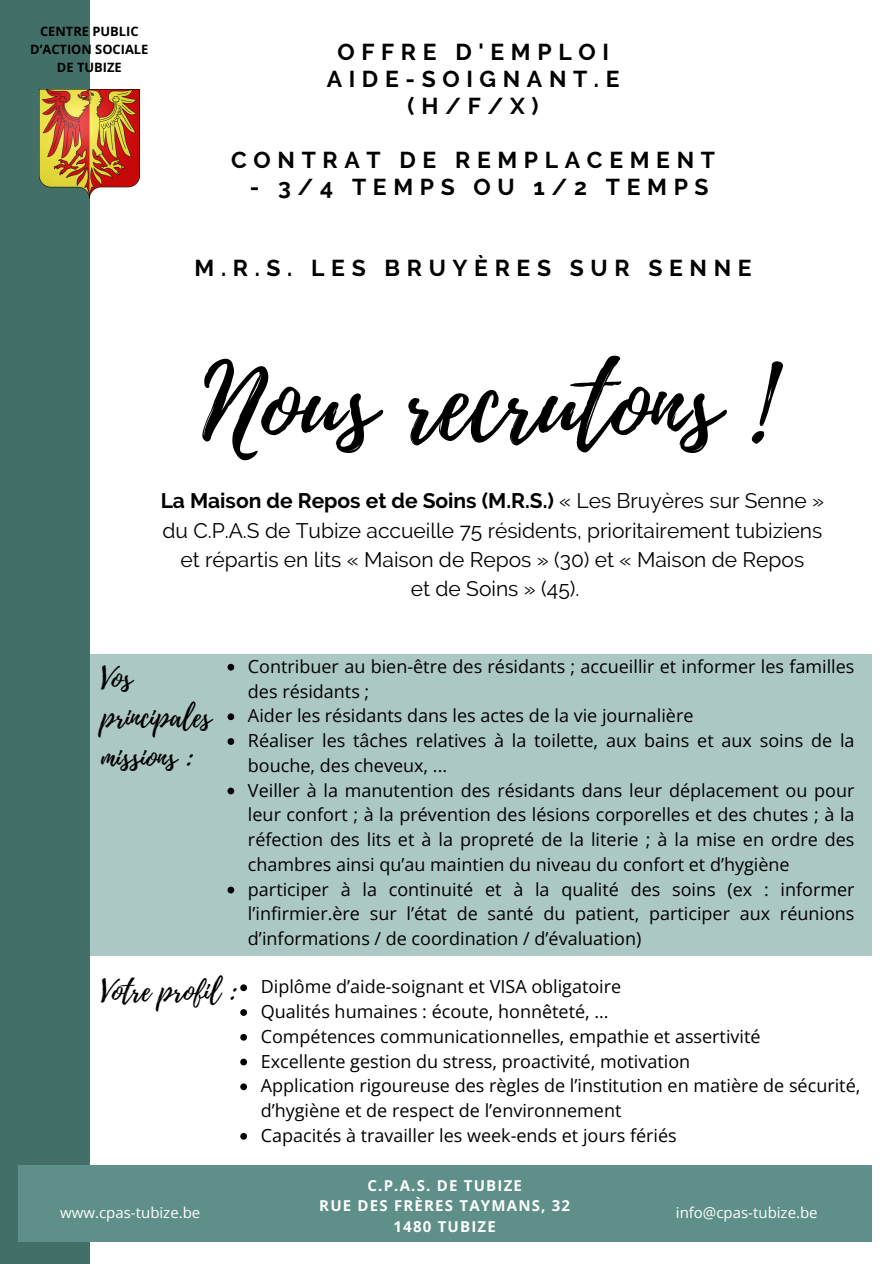
<style>
.page{position:relative;width:894px;height:1264px;background:#fff}
.page>*{position:absolute;margin:0;border:0;box-sizing:border-box;transform-origin:0 0}
.t1{font:102.6px "Playlist Script";color:#000}
.t2{font:28.95px "Playlist Script";color:#000}
.t3{font:28.8px/39.3px "Playlist Script";color:#000}
.t4{font:700 22.95px/27px "Raleway";letter-spacing:.29em;color:#000;text-align:center}
.t5{font:21px/29.2px "Raleway";color:#000;text-align:center}
.t6{font:18px/24.8px "Open Sans";color:#000}
.t7{font:700 15px/20.2px "Open Sans";letter-spacing:.08em;color:#fff;text-align:center}
.t8{font:15px "Open Sans";color:#fff}
.t9{font:700 12.9px "Open Sans";color:#000}
.s1{font-weight:700}
</style>
<div class="page">
<div style="left:0;top:654px;width:871px;height:301px;background:#acc8c4"></div>
<div style="left:0;top:0;width:89px;height:1263px;background:#427069"></div>
<img style="left:39px;top:89px;width:101px;height:109px">
<svg style="left:227px;top:664px;width:7px;height:6px"></svg>
<svg style="left:227px;top:713px;width:7px;height:7px"></svg>
<svg style="left:227px;top:738px;width:7px;height:7px"></svg>
<svg style="left:227px;top:787px;width:7px;height:7px"></svg>
<svg style="left:227px;top:886px;width:7px;height:7px"></svg>
<svg style="left:240px;top:984px;width:7px;height:7px"></svg>
<svg style="left:240px;top:1009px;width:7px;height:6px"></svg>
<svg style="left:240px;top:1033px;width:7px;height:7px"></svg>
<svg style="left:240px;top:1058px;width:7px;height:7px"></svg>
<svg style="left:240px;top:1083px;width:7px;height:7px"></svg>
<svg style="left:240px;top:1133px;width:7px;height:6px"></svg>
<div style="left:18px;top:1165px;width:853px;height:76px;background:#5e8f88"></div>
<p class="t9" style="left:40px;top:23px;width:100px">CENTRE PUBLIC</p>
<p class="t9" style="left:30px;top:40px;width:120px">D’ACTION SOCIALE</p>
<h2 class="t9" style="left:57px;top:58px;width:66px">DE TUBIZE</h2>
<p class="t4" style="left:326px;top:38px;width:294px">OFFRE D'EMPLOI<br>AIDE-SOIGNANT.E (H/F/X)</p>
<p class="t4" style="left:231px;top:146px;width:485px">CONTRAT DE REMPLACEMENT</p>
<p class="t4" style="left:250px;top:173px;width:460px">- 3/4 TEMPS OU 1/2 TEMPS</p>
<p class="t4" style="left:194px;top:254px;width:558px">M.R.S. LES BRUYÈRES SUR SENNE</p>
<h2 class="t1" style="left:202px;top:330px;width:569px">Nous recrutons !</h2>
<p class="t5" style="left:161px;top:486px;width:664px"><span class="s1">La Maison de Repos et de Soins (M.R.S.)</span> « Les Bruyères sur Senne » du C.P.A.S de Tubize accueille 75 résidents, prioritairement tubiziens et répartis en lits « Maison de Repos » (30) et « Maison de Repos<br>et de Soins » (45).</p>
<p class="t3" style="left:101px;top:659px;width:111px">Vos principales missions :</p>
<p class="t6" style="left:248px;top:653px;width:608px">Contribuer au bien-être des résidants ; accueillir et informer les familles des résidants ;</p>
<p class="t6" style="left:248px;top:703px;width:447px">Aider les résidants dans les actes de la vie journalière</p>
<h3 class="t6" style="left:248px;top:727px;width:608px">Réaliser les tâches relatives à la toilette, aux bains et aux soins de la bouche, des cheveux, ...</h3>
<h3 class="t6" style="left:248px;top:777px;width:608px;text-align:justify">Veiller à la manutention des résidants dans leur déplacement ou pour leur confort ; à la prévention des lésions corporelles et des chutes ; à la réfection des lits et à la propreté de la literie ; à la mise en ordre des chambres ainsi qu’au maintien du niveau du confort et d’hygiène</h3>
<h3 class="t6" style="left:248px;top:876px;width:608px;text-align:justify">participer à la continuité et à la qualité des soins (ex : informer l’infirmier.ère sur l’état de santé du patient, participer aux réunions d’informations / de coordination / d’évaluation)</h3>
<p class="t6" style="left:261px;top:974px;width:362px">Diplôme d’aide-soignant et VISA obligatoire</p>
<h1 class="t6" style="left:261px;top:998px;width:349px">Qualités humaines : écoute, honnêteté, ...</h1>
<h4 class="t6" style="left:261px;top:1023px;width:501px">Compétences communicationnelles, empathie et assertivité</h4>
<p class="t6" style="left:261px;top:1048px;width:431px">Excellente gestion du stress, proactivité, motivation</p>
<p class="t6" style="left:261px;top:1073px;width:601px">Application rigoureuse des règles de l’institution en matière de sécurité, d’hygiène et de respect de l’environnement</p>
<p class="t6" style="left:261px;top:1122px;width:417px">Capacités à travailler les week-ends et jours fériés</p>
<p class="t7" style="left:319px;top:1174px;width:252px">C.P.A.S. DE TUBIZE<br>RUE DES FRÈRES TAYMANS, 32<br>1480 TUBIZE</p>
<h6 class="t2" style="left:101px;top:970px;width:138px">Votre profil :</h6>
<p class="t8" style="left:60px;top:1201px;width:141px">www.cpas-tubize.be</p>
<p class="t8" style="left:675px;top:1201px;width:143px">info@cpas-tubize.be</p>
</div>
